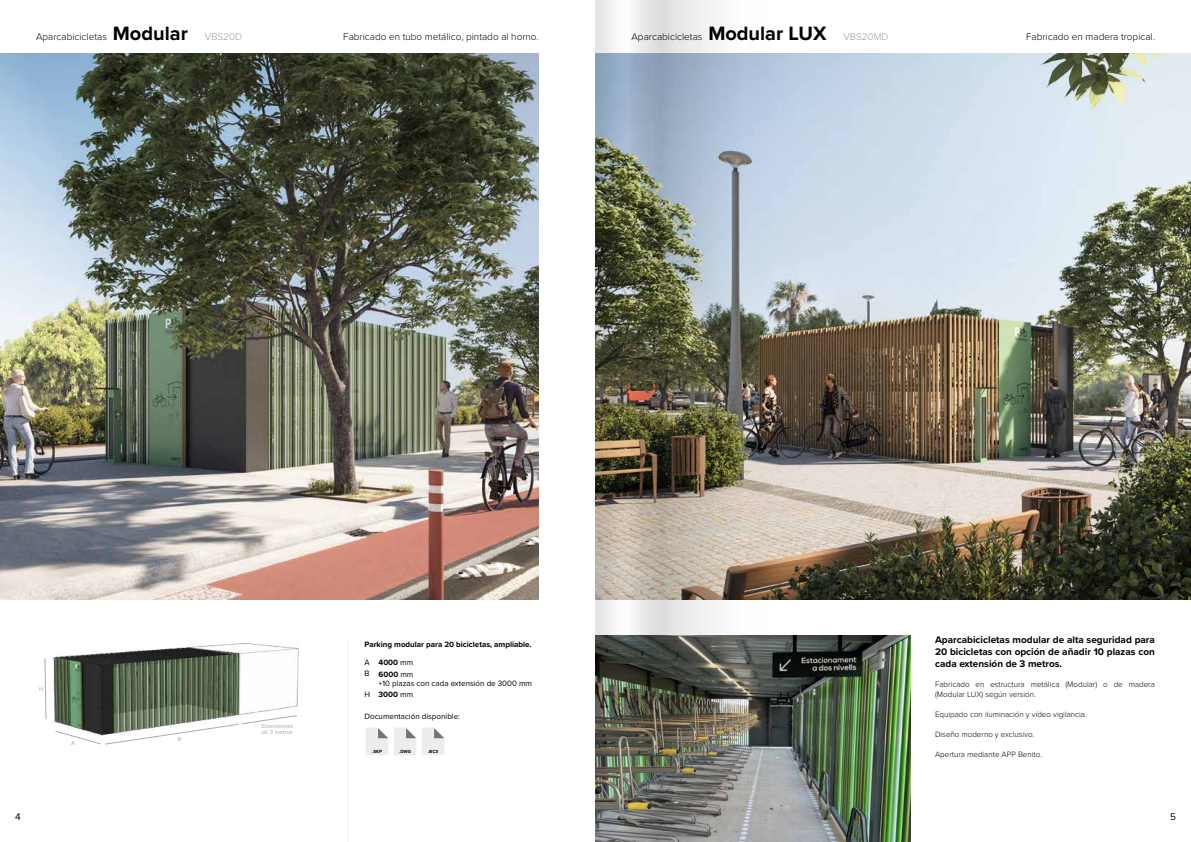
<style>
.page{position:relative;width:1191px;height:842px;background:#fff}
.page>*{position:absolute;margin:0;border:0;box-sizing:border-box;transform-origin:0 0}
.t1{font:300 10px "Proxima Nova";color:#000}
.t2{font:700 10px/12px "Proxima Nova";color:#000;text-align:justify}
.t3{font:300 10px "Proxima Nova";color:#9d9d9c}
.t4{font:10px "Proxima Nova";color:#000}
.t5{font:300 8px/10px "Proxima Nova";color:#000}
.t6{font:8px/11px "Proxima Nova";color:#000}
.t7{font:700 8px/12px "Proxima Nova";color:#000}
.t8{font:6px/6px "Proxima Nova";color:#aaa}
.t9{font:700 4.6px "Proxima Nova";color:#000}
.s1{font-weight:700;font-size:20px}
.s2{font-weight:400}
.s3{font-weight:700}
</style>
<div class="page">
<img style="left:768px;top:635px;width:143px;height:207px">
<hr style="left:347px;top:640px;width:1px;height:202px;background:#eeedee">
<svg style="left:366px;top:727px;width:22px;height:28px"></svg>
<svg style="left:394px;top:727px;width:22px;height:28px"></svg>
<svg style="left:422px;top:727px;width:22px;height:28px"></svg>
<img style="left:0;top:54px;width:539px;height:546px">
<img style="left:768px;top:54px;width:423px;height:546px">
<img style="left:177px;top:642px;width:122px;height:73px">
<img style="left:52px;top:648px;width:187px;height:75px">
<svg style="left:44px;top:658px;width:2px;height:61px"></svg>
<svg style="left:55px;top:715px;width:242px;height:30px"></svg>
<img style="left:595px;top:0;width:173px;height:842px">
<p class="t1" style="left:36px;top:29px;width:153px">Aparcabicicletas <span class="s1">Modular</span></p>
<p class="t3" style="left:205px;top:29px;width:39px">VBS20D</p>
<p class="t1" style="left:631px;top:29px;width:196px">Aparcabicicletas <span class="s1">Modular LUX</span></p>
<p class="t3" style="left:843px;top:29px;width:47px">VBS20MD</p>
<p class="t1" style="left:343px;top:29px;width:197px">Fabricado en tubo metálico, pintado al horno.</p>
<p class="t1" style="left:1026px;top:29px;width:130px">Fabricado en madera tropical.</p>
<p class="t8" style="left:39px;top:686px;width:6px">H</p>
<p class="t8" style="left:71px;top:740px;width:5px">A</p>
<p class="t8" style="left:178px;top:736px;width:5px">B</p>
<p class="t8" style="left:261px;top:723px;width:33px">Extensiones de 3 metros</p>
<p class="t7" style="left:364px;top:638px;width:169px">Parking modular para 20 bicicletas, ampliable.</p>
<p class="t6" style="left:364px;top:656px;width:7px">A<br>B</p>
<p class="t6" style="left:364px;top:688px;width:7px">H</p>
<p class="t6" style="left:364px;top:710px;width:97px">Documentación disponible:</p>
<p class="t7" style="left:378px;top:656px;width:36px">4000 <span class="s2">mm<br></span>6000 <span class="s2">mm</span></p>
<p class="t6" style="left:378px;top:677px;width:155px">+10 plazas con cada extensión de 3000 mm<br><span class="s3">3000</span> mm</p>
<p class="t9" style="left:372px;top:748px;width:11px">.SKP</p>
<p class="t9" style="left:399px;top:748px;width:13px">.DWG</p>
<p class="t9" style="left:428px;top:748px;width:12px">.BC3</p>
<p class="t2" style="left:935px;top:633px;width:221px">Aparcabicicletas modular de alta seguridad para 20 bicicletas con opción de añadir 10 plazas con cada extensión de 3 metros.</p>
<p class="t5" style="left:935px;top:679px;width:221px">Fabricado en estructura metálica (Modular) o de madera (Modular LUX) según versión.</p>
<p class="t5" style="left:935px;top:709px;width:153px">Equipado con iluminación y vídeo vigilancia.</p>
<p class="t5" style="left:935px;top:729px;width:101px">Diseño moderno y exclusivo.</p>
<p class="t5" style="left:935px;top:749px;width:108px">Apertura mediante APP Benito.</p>
<p class="t4" style="left:15px;top:809px;width:7px">4</p>
<p class="t4" style="left:1170px;top:809px;width:7px">5</p>
</div>
